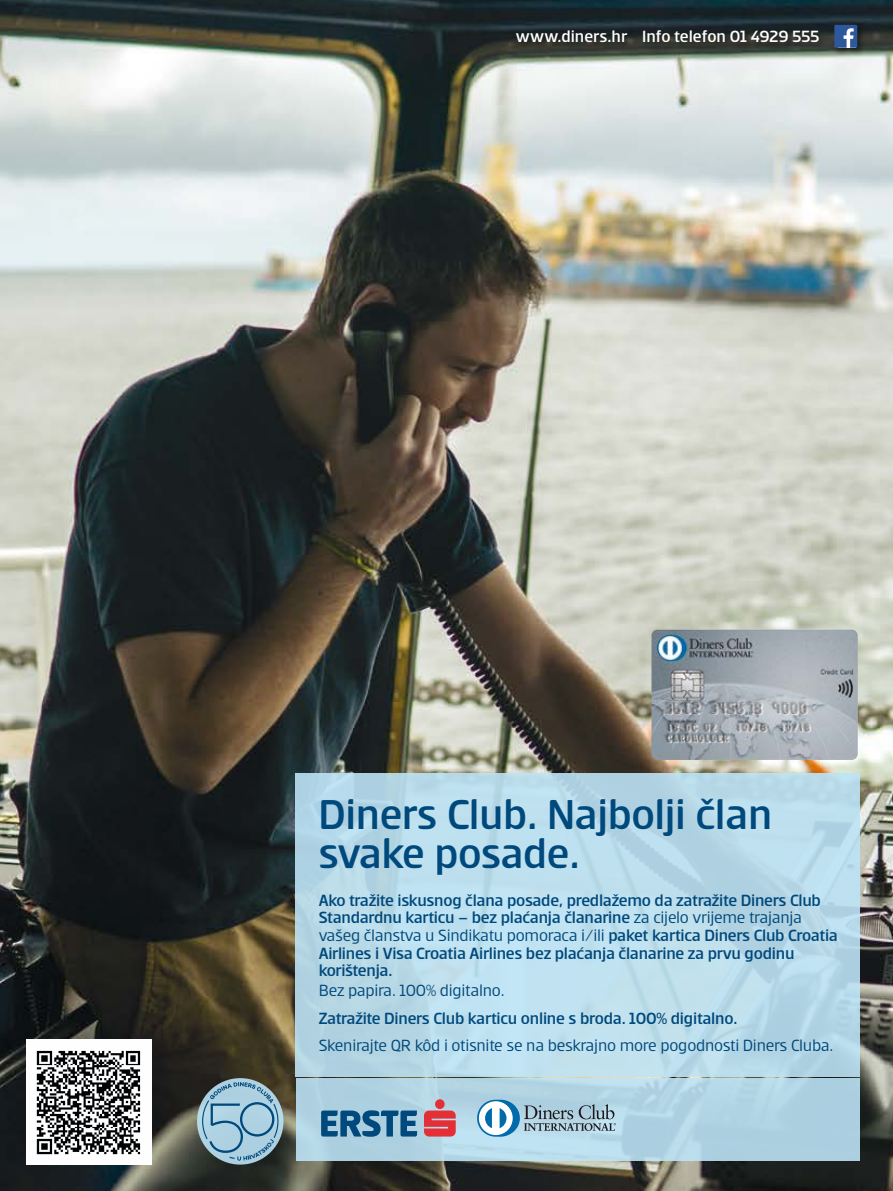
<style>
.page{position:relative;width:893px;height:1191px;background:#fff}
.page>*{position:absolute;margin:0;border:0;box-sizing:border-box;transform-origin:0 0}
.t1{font:500 45.15px/39px "Erste";letter-spacing:-.01em;color:#00497c}
.t2{font:500 17.55px/17.5px "Erste";letter-spacing:-.015em;color:#00497c}
.t3{font:17.55px "Erste";letter-spacing:-.015em;color:#00497c}
.t4{font:500 17.55px "Erste";letter-spacing:-.005em;color:#fff}
.s1{font-weight:400}
</style>
<div class="page">
<img style="left:0;top:0;width:893px;height:1191px">
<img style="left:510px;top:20px;width:358px;height:38px">
<svg style="left:834px;top:25px;width:23px;height:23px"></svg>
<img style="left:651px;top:629px;width:207px;height:131px">
<div style="left:296px;top:774px;width:564px;height:303px;background:linear-gradient(to right,#badcea,#badbeb)"></div>
<svg style="left:296px;top:1078px;width:564px;height:83px;background:#b1d4e4"></svg>
<svg style="left:321px;top:1110px;width:96px;height:26px;background:#417ca2"></svg>
<svg style="left:424px;top:1099px;width:32px;height:37px"></svg>
<svg style="left:477px;top:1099px;width:139px;height:37px;background:#99bacc"></svg>
<svg style="left:197px;top:1078px;width:87px;height:86px"></svg>
<svg style="left:202px;top:1082px;width:77px;height:78px;background:#88adc0"></svg>
<img style="left:26px;top:1039px;width:125px;height:125px">
<p class="t4" style="left:516px;top:28px;width:305px">www.diners.hr Info telefon 01 4929 555</p>
<h1 class="t1" style="left:319px;top:794px;width:455px">Diners Club. Najbolji član svake posade.</h1>
<p class="t2" style="left:319px;top:891px;width:521px">Ako tražite iskusnog člana posade, predlažemo da zatražite Diners Club Standardnu karticu – bez plaćanja članarine <span class="s1">za cijelo vrijeme trajanja vašeg članstva u Sindikatu pomoraca i/ili</span> paket kartica Diners Club Croatia Airlines i Visa Croatia Airlines bez plaćanja članarine za prvu godinu korištenja.</p>
<p class="t3" style="left:319px;top:981px;width:187px">Bez papira. 100% digitalno.</p>
<p class="t2" style="left:319px;top:1009px;width:420px">Zatražite Diners Club karticu online s broda. 100% digitalno.</p>
<p class="t3" style="left:319px;top:1037px;width:516px">Skenirajte QR kôd i otisnite se na beskrajno more pogodnosti Diners Cluba.</p>
</div>
